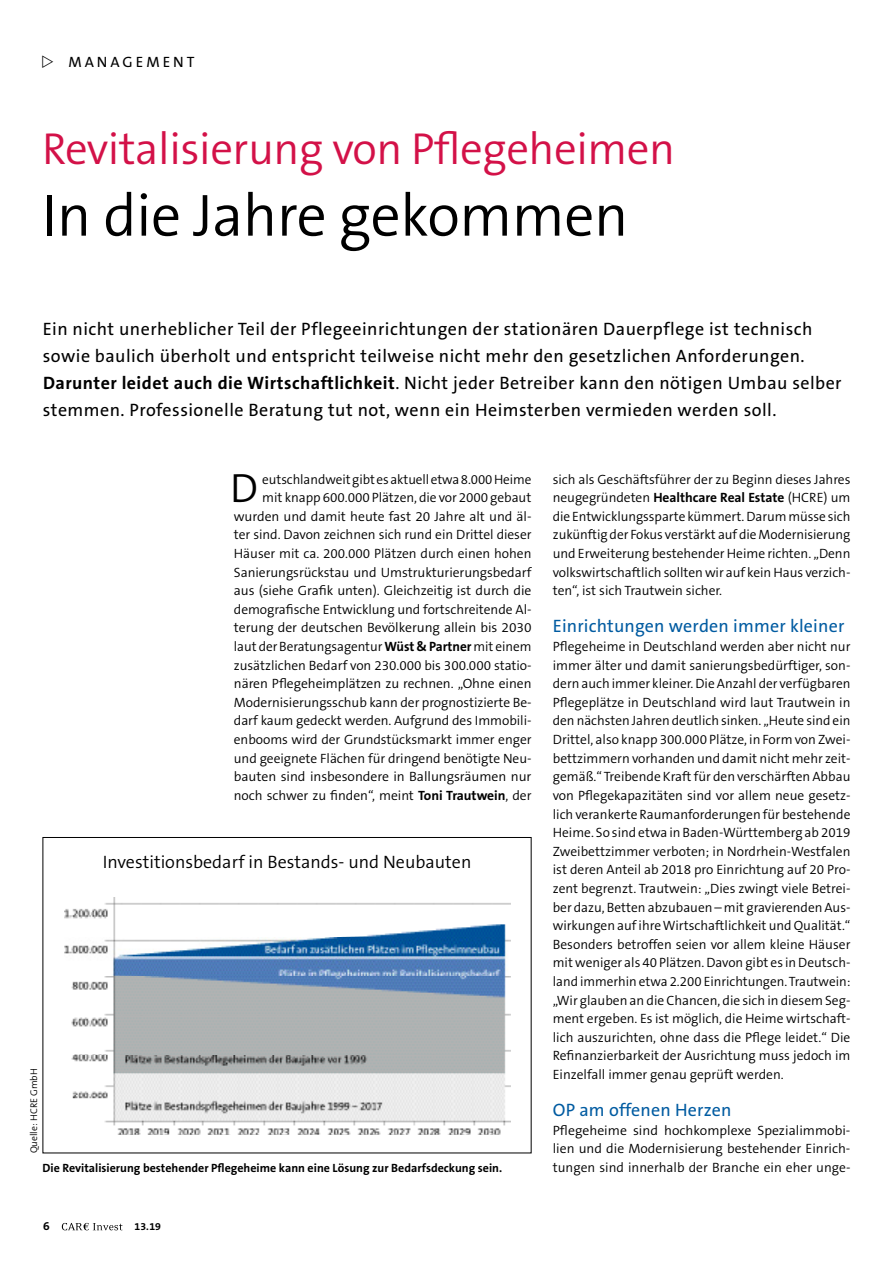
<style>
.page{position:relative;width:893px;height:1263px;background:#fff}
.page>*{position:absolute;margin:0;border:0;box-sizing:border-box;transform-origin:0 0}
.ues{font:300 60px "The Sans B4";letter-spacing:-.01em;color:#000}
.dz_uz{font:300 45px "The Sans B4";letter-spacing:-.01em;color:#d31148}
.gt_initial{font:300 41.1px "The Sans B4";color:#000}
.vs_vorspann{font:18px/27px "The Sans B5 Plain";letter-spacing:.025em;color:#000}
.zue_1zeilig{font:18px "The Sans B5 Plain";letter-spacing:.01em;color:#005ba1}
.grafik_ues{font:300 18px "The Sans B4";color:#000}
.rubrikzeile_links{font:15px "The Sans B5 Plain";letter-spacing:.2em;color:#000}
.gt_ohne_einzug{font:300 13.5px/18.6px "The Sans B4";color:#000;text-align:justify}
.gt_initial-2{font:300 13.5px/18.6px "The Sans B4";letter-spacing:-.005em;color:#000;text-align:right}
.bu{font:700 12px "The Sans B7";color:#000}
.t1{font:700 10.5px "The Sans B7";color:#000}
.t2{font:300 9.75px "The Sans B4";color:#000}
.s1{font-family:"The Sans B7";font-weight:700}
</style>
<div class="page">
<svg style="left:62px;top:1223px;width:61px;height:7px"></svg>
<div style="left:43px;top:837px;width:488px;height:316px;border:1px solid #000"></div>
<img style="left:64px;top:897px;width:446px;height:238px">
<p class="rubrikzeile_links" style="left:68px;top:54px;width:128px">MANAGEMENT</p>
<p class="dz_uz" style="left:42px;top:125px;width:635px">Revitalisierung von Pflegeheimen</p>
<p class="ues" style="left:42px;top:184px;width:588px">In die Jahre gekommen</p>
<p class="vs_vorspann" style="left:43px;top:316px;width:800px">Ein nicht unerheblicher Teil der Pflegeeinrichtungen der stationären Dauerpflege ist technisch sowie baulich überholt und entspricht teilweise nicht mehr den gesetzlichen Anforderungen.<br><span class="s1">Darunter leidet auch die Wirtschaftlichkeit</span>. Nicht jeder Betreiber kann den nötigen Umbau selber stemmen. Professionelle Beratung tut not, wenn ein Heimsterben vermieden werden soll.</p>
<p class="gt_initial-2" style="left:234px;top:470px;width:299px">eutschlandweit gibt es aktuell etwa 8.000Heime<br>mit knapp 600.000 Plätzen, die vor 2000 gebaut wurden und damit heute fast 20 Jahre alt und äl&shy;ter sind. Davon zeichnen sich rund ein Drittel dieser Häuser mit ca. 200.000 Plätzen durch einen hohen Sanierungsrückstau und Umstrukturierungsbedarf aus (siehe Grafik unten). Gleichzeitig ist durch die demografische Entwicklung und fortschreitende Al&shy;terung der deutschen Bevölkerung allein bis 2030 laut der Beratungsagentur <span class="s1">Wüst &amp; Partner</span> mit einem zusätzlichen Bedarf von 230.000 bis 300.000 statio&shy;nären Pflegeheimplätzen zu rechnen. „Ohne einen Modernisierungsschub kann der prognostizierte Be&shy;darf kaum gedeckt werden. Aufgrund des Immobili&shy;enbooms wird der Grundstücksmarkt immer enger und geeignete Flächen für dringend benötigte Neu&shy;bauten sind insbesondere in Ballungsräumen nur noch schwer zu finden“, meint <span class="s1">Toni Trautwein</span>, der</p>
<p class="gt_initial-2" style="left:553px;top:470px;width:299px;text-align:justify">sich als Geschäftsführer der zu Beginn dieses Jahres neugegründeten <span class="s1">Healthcare Real Estate</span> (HCRE) um die Entwicklungssparte kümmert. Darum müsse sich zukünftig der Fokus verstärkt auf die Modernisierung und Erweiterung bestehender Heime richten. „Denn volkswirtschaftlich sollten wir auf kein Haus verzich&shy;ten“, ist sich Trautwein sicher.</p>
<p class="gt_initial" style="left:230px;top:467px;width:30px">D</p>
<p class="zue_1zeilig" style="left:553px;top:617px;width:293px">Einrichtungen werden immer kleiner</p>
<p class="gt_ohne_einzug" style="left:553px;top:638px;width:299px">Pflegeheime in Deutschland werden aber nicht nur immer älter und damit sanierungsbedürftiger, son&shy;dern auch immer kleiner. Die Anzahl der verfügbaren Pflegeplätze in Deutschland wird laut Trautwein in den nächsten Jahren deutlich sinken. „Heute sind ein Drittel, also knapp 300.000 Plätze, in Form von Zwei&shy;bettzimmern vorhanden und damit nicht mehr zeit&shy;gemäß.“ Treibende Kraft für den verschärften Abbau von Pflegekapazitäten sind vor allem neue gesetz&shy;lich verankerte Raumanforderungen für bestehende Heime. So sind etwa in Baden-Württemberg ab 2019<br>Zweibettzimmer verboten; in Nordrhein-Westfalen ist deren Anteil ab 2018 pro Einrichtung auf 20 Pro&shy;zent begrenzt. Trautwein: „Dies zwingt viele Betrei&shy;ber dazu, Betten abzubauen – mit gravierenden Aus&shy;wirkungen auf ihre Wirtschaftlichkeit und Qualität.“ Besonders betroffen seien vor allem kleine Häuser mit weniger als 40 Plätzen. Davon gibt es in Deutsch&shy;land immerhin etwa 2.200 Einrichtungen. Trautwein: „Wir glauben an die Chancen, die sich in diesem Seg&shy;ment ergeben. Es ist möglich, die Heime wirtschaft&shy;lich auszurichten, ohne dass die Pflege leidet.“ Die Refinanzierbarkeit der Ausrichtung muss jedoch im Einzelfall immer genau geprüft werden.</p>
<p class="zue_1zeilig" style="left:553px;top:1101px;width:180px">OP am offenen Herzen</p>
<p class="gt_ohne_einzug" style="left:553px;top:1121px;width:299px">Pflegeheime sind hochkomplexe Spezialimmobi&shy;lien und die Modernisierung bestehender Einrich&shy;tungen sind innerhalb der Branche ein eher unge-</p>
<p class="grafik_ues" style="left:103px;top:853px;width:370px">Investitionsbedarf in Bestands- und Neubauten</p>
<p class="t2" style="left:29px;top:1153px;width:87px;rotate:-90deg">Quelle: HCRE GmbH</p>
<p class="bu" style="left:43px;top:1161px;width:461px">Die Revitalisierung bestehender Pflegeheime kann eine Lösung zur Bedarfsdeckung sein.</p>
<p class="bu" style="left:43px;top:1220px;width:8px">6</p>
<p class="t1" style="left:135px;top:1221px;width:28px">13.19</p>
</div>
